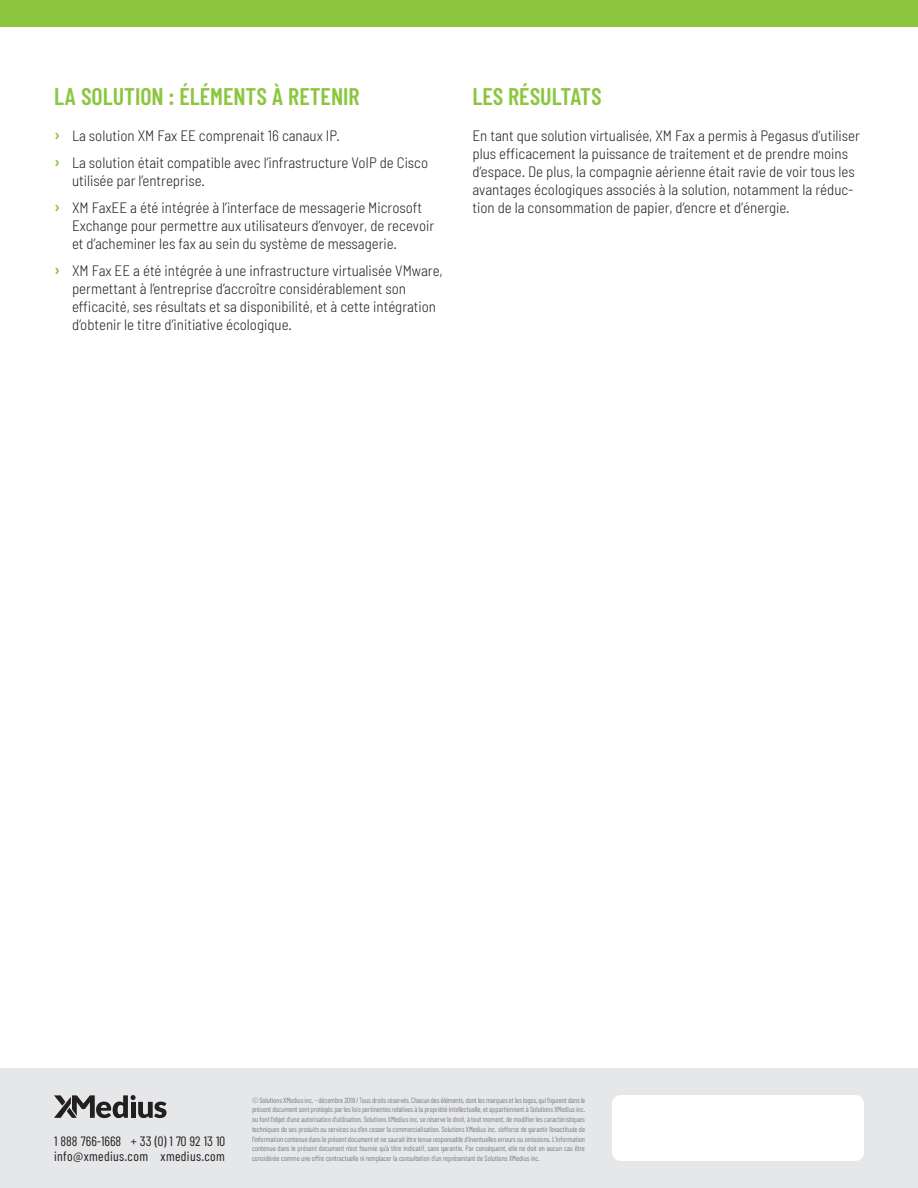
<style>
.page{position:relative;width:918px;height:1188px;background:#fff}
.page>*{position:absolute;margin:0;border:0;box-sizing:border-box;transform-origin:0 0}
.XM-H3-D{font:600 24px "Barlow Condensed";color:#8bc63e}
.XM-H3-D-Next{font:600 24px "Barlow Condensed";color:#8bc63e}
.XM-Txt{font:300 semi-condensed 15px/18px "Barlow";color:#231f20}
.t1{font:13.5px/15px "Barlow Condensed";letter-spacing:.025em;color:#231f20}
.t2{font:300 7.5px/9.8px "Barlow Condensed";color:#636366;text-align:justify}
.s1{font-weight:600;font-size:18px;color:#8bc63e}
</style>
<div class="page">
<div style="left:0;top:0;width:918px;height:27px;background:#8bc63e"></div>
<div style="left:0;top:1068px;width:918px;height:120px;background:#e6e7e9"></div>
<div style="left:612px;top:1095px;width:252px;height:66px;background:#fff;border-radius:9px"></div>
<svg style="left:54px;top:1095px;width:112px;height:23px"></svg>
<p class="XM-H3-D" style="left:54px;top:81px;width:307px">LA SOLUTION : ÉLÉMENTS À RETENIR</p>
<p class="XM-Txt" style="left:54px;top:126px;width:287px"><span class="s1">›</span> La solution XM Fax EE comprenait 16 canaux IP.</p>
<p class="XM-Txt" style="left:72px;top:153px;width:358px;text-indent:-18px"><span class="s1">›</span> La solution était compatible avec l’infrastructure VoIP de Cisco utilisée par l’entreprise.</p>
<p class="XM-Txt" style="left:72px;top:198px;width:364px;text-indent:-18px"><span class="s1">›</span> XM FaxEE a été intégrée à l’interface de messagerie Microsoft<br>Exchange pour permettre aux utilisateurs d’envoyer, de recevoir et d’acheminer les fax au sein du système de messagerie.</p>
<p class="XM-Txt" style="left:72px;top:261px;width:372px;text-indent:-18px"><span class="s1">›</span> XM Fax EE a été intégrée à une infrastructure virtualisée VMware, permettant à l’entreprise d’accroître considérablement son efficacité, ses résultats et sa disponibilité, et à cette intégration d’obtenir le titre d’initiative écologique.</p>
<p class="XM-H3-D-Next" style="left:472px;top:81px;width:131px">LES RÉSULTATS</p>
<p class="XM-Txt" style="left:472px;top:126px;width:389px">En tant que solution virtualisée, XM Fax a permis à Pegasus d’utiliser plus efficacement la puissance de traitement et de prendre moins d’espace. De plus, la compagnie aérienne était ravie de voir tous les avantages écologiques associés à la solution, notamment la réduc&shy;tion de la consommation de papier, d’encre et d’énergie.</p>
<h3 class="t1" style="left:54px;top:1133px;width:173px">1 888 766-1668 + 33 (0) 1 70 92 13 10 info@xmedius.com xmedius.com</h3>
<p class="t2" style="left:252px;top:1095px;width:335px">© Solutions XMedius inc. – décembre 2018 / Tous droits réservés. Chacun des éléments, dont les marques et les logos, qui figurent dans le présent document sont protégés par les lois pertinentes relatives à la propriété intellectuelle, et appartiennent à Solutions XMedius inc. ou font l’objet d’une autorisation d’utilisation. Solutions XMedius inc. se réserve le droit, à tout moment, de modifier les caractéristiques techniques de ses produits ou services ou d’en cesser la commercialisation. Solutions XMedius inc. s’efforce de garantir l’exactitude de l’information contenue dans le présent document et ne saurait être tenue responsable d’éventuelles erreurs ou omissions. L’information contenue dans le présent document n’est fournie qu’à titre indicatif, sans garantie. Par conséquent, elle ne doit en aucun cas être considérée comme une offre contractuelle ni remplacer la consultation d’un représentant de Solutions XMedius inc.</p>
</div>
